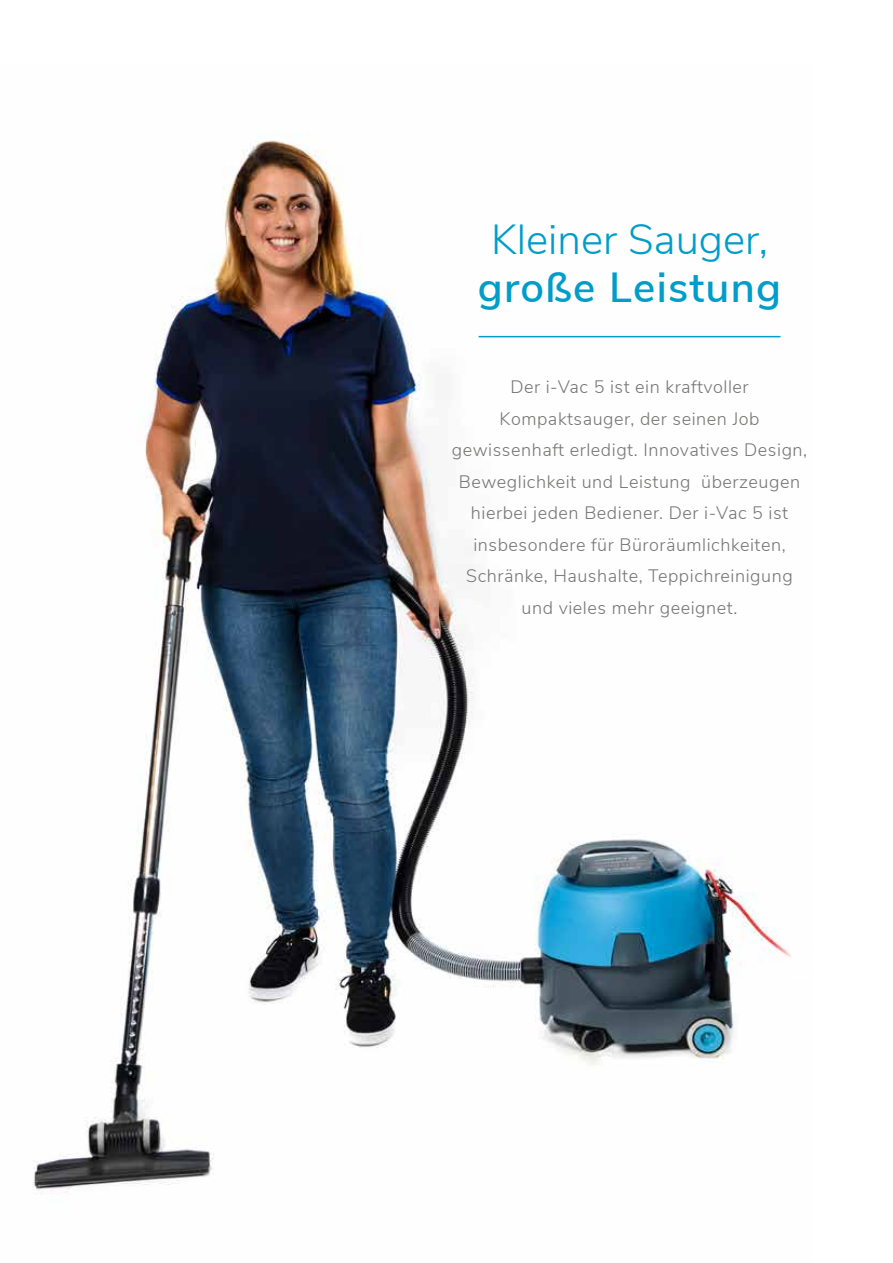
<style>
.page{position:relative;width:893px;height:1263px;background:#fff}
.page>*{position:absolute;margin:0;border:0;box-sizing:border-box;transform-origin:0 0}
.t1{font:300 42px "Nunito Sans";color:#009dca}
.t2{font:600 42px "Nunito Sans";letter-spacing:.03em;color:#009dca}
.t3{font:300 18px/31.5px "Nunito Sans";letter-spacing:.03em;color:#767675;text-align:center}
</style>
<div class="page">
<img style="left:33px;top:135px;width:758px;height:1060px">
<hr style="left:479px;top:336px;width:301px;height:1px;background:#009dca">
<h1 class="t1" style="left:491px;top:209px;width:278px">Kleiner Sauger,</h1>
<h1 class="t2" style="left:478px;top:257px;width:305px">große Leistung</h1>
<p class="t3" style="left:452px;top:370px;width:357px">Der i-Vac 5 ist ein kraftvoller Kompaktsauger, der seinen Job gewissenhaft erledigt. Innovatives Design, Beweglichkeit und Leistung überzeugen hierbei jeden Bediener. Der i-Vac 5 ist insbesondere für Büroräumlichkeiten, Schränke, Haushalte, Teppichreinigung und vieles mehr geeignet.</p>
</div>
